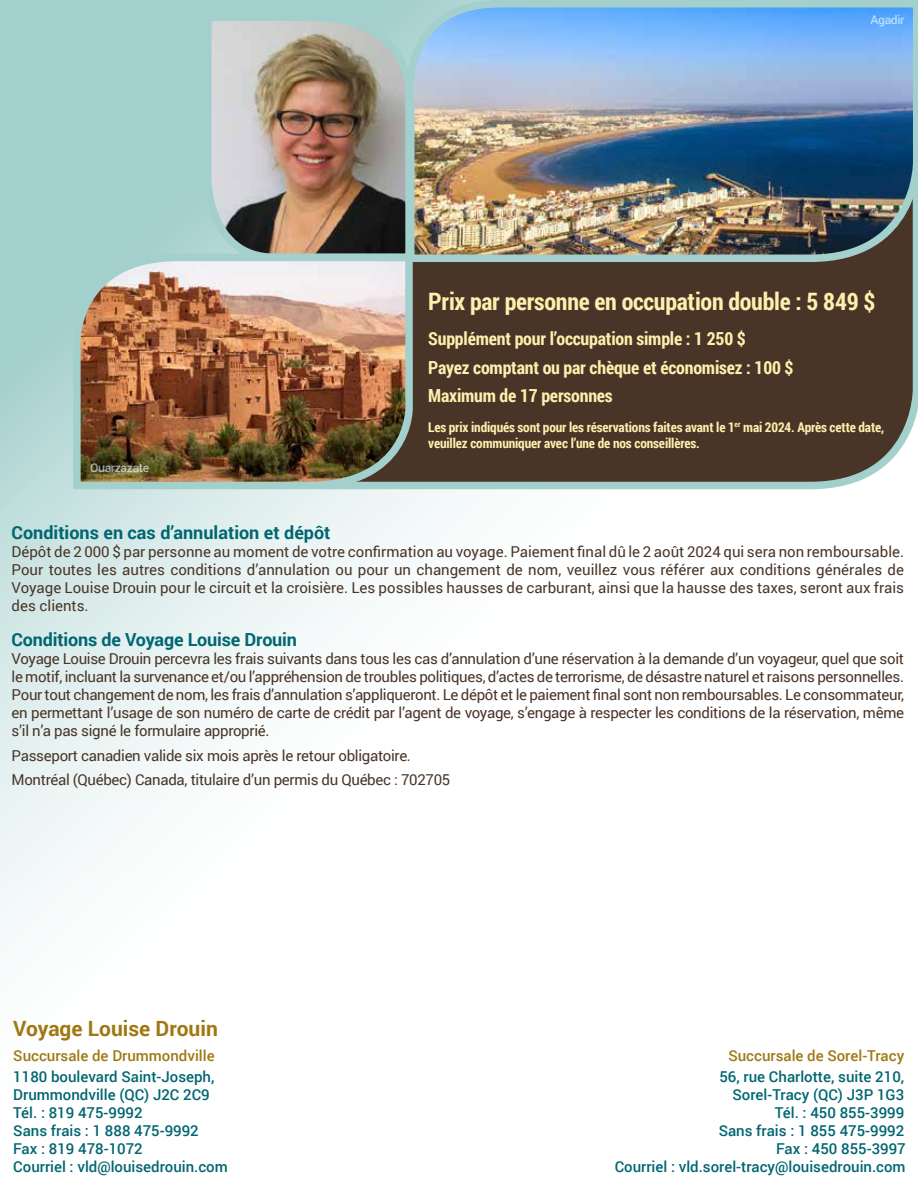
<style>
.page{position:relative;width:918px;height:1188px;background:#fff}
.page>*{position:absolute;margin:0;border:0;box-sizing:border-box;transform-origin:0 0}
.t1{font:700 24px "Roboto Condensed";letter-spacing:-.01em;color:#ffefae}
.t2{font:700 21px "Roboto";color:#9e7812}
.t3{font:700 18px/28.3px "Roboto Condensed";letter-spacing:-.01em;color:#ffefae}
.t4{font:700 18px "Roboto";color:#006671}
.t5{font:15px/18px "Roboto";letter-spacing:-.02em;color:#493528;text-align:justify}
.t6{font:500 15px/18px "Roboto";color:#006671}
.t7{font:500 15px "Roboto";color:#9e7812}
.t8{font:700 13.5px/16.2px "Roboto Condensed";letter-spacing:-.01em;color:#ffefae}
.t9{font:500 12px "Roboto";letter-spacing:-.03em;color:#e4f5fd}
</style>
<div class="page">
<svg style="left:0;top:0;width:467px;height:933px"></svg>
<svg style="left:417px;top:266px;width:501px;height:227px"></svg>
<img style="left:200px;top:10px;width:194px;height:240px">
<img style="left:69px;top:250px;width:348px;height:243px">
<img style="left:394px;top:0;width:524px;height:266px">
<p class="t9" style="left:871px;top:11px;width:35px">Agadir</p>
<p class="t9" style="left:90px;top:459px;width:61px">Ouarzazate</p>
<h1 class="t1" style="left:428px;top:285px;width:449px">Prix par personne en occupation double : 5 849 $</h1>
<p class="t3" style="left:428px;top:324px;width:367px">Supplément pour l’occupation simple : 1 250 $<br>Payez comptant ou par chèque et économisez : 100 $<br>Maximum de 17 personnes</p>
<p class="t8" style="left:428px;top:418px;width:458px">Les prix indiqués sont pour les réservations faites avant le 1<sup>er</sup> mai 2024. Après cette date, veuillez communiquer avec l’une de nos conseillères.</p>
<p class="t4" style="left:12px;top:520px;width:320px">Conditions en cas d’annulation et dépôt</p>
<p class="t5" style="left:12px;top:542px;width:894px">Dépôt de 2 000 $ par personne au moment de votre confirmation au voyage. Paiement final dû le 2 août 2024 qui sera non remboursable.<br>Pour toutes les autres conditions d’annulation ou pour un changement de nom, veuillez vous référer aux conditions générales de Voyage Louise Drouin pour le circuit et la croisière. Les possibles hausses de carburant, ainsi que la hausse des taxes, seront aux frais des clients.</p>
<p class="t4" style="left:12px;top:627px;width:287px">Conditions de Voyage Louise Drouin</p>
<p class="t5" style="left:12px;top:649px;width:894px">Voyage Louise Drouin percevra les frais suivants dans tous les cas d’annulation d’une réservation à la demande d’un voyageur, quel que soit le motif, incluant la survenance et/ou l’appréhension de troubles politiques, d’actes de terrorisme, de désastre naturel et raisons personnelles.<br>Pour tout changement de nom, les frais d’annulation s’appliqueront. Le dépôt et le paiement final sont non remboursables. Le consommateur, en permettant l’usage de son numéro de carte de crédit par l’agent de voyage, s’engage à respecter les conditions de la réservation, même s’il n’a pas signé le formulaire approprié.</p>
<p class="t5" style="left:12px;top:742px;width:440px;line-height:24.8px">Passeport canadien valide six mois après le retour obligatoire.<br>Montréal (Québec) Canada, titulaire d’un permis du Québec : 702705</p>
<h2 class="t2" style="left:13px;top:1014px;width:206px">Voyage Louise Drouin</h2>
<p class="t7" style="left:13px;top:1045px;width:203px">Succursale de Drummondville</p>
<p class="t6" style="left:13px;top:1067px;width:216px">1180 boulevard Saint-Joseph,<br>Drummondville (QC) J2C 2C9<br>Tél. : 819 475‑9992<br>Sans frais : 1 888 475‑9992<br>Fax : 819 478‑1072<br>Courriel : vld@louisedrouin.com</p>
<p class="t7" style="left:728px;top:1045px;width:177px">Succursale de Sorel‑Tracy</p>
<p class="t6" style="left:615px;top:1067px;width:293px;text-align:right">56, rue Charlotte, suite 210,<br>Sorel‑Tracy (QC) J3P 1G3<br>Tél. : 450 855‑3999<br>Sans frais : 1 855 475-9992<br>Fax : 450 855‑3997<br>Courriel : vld.sorel‑tracy@louisedrouin.com</p>
</div>
